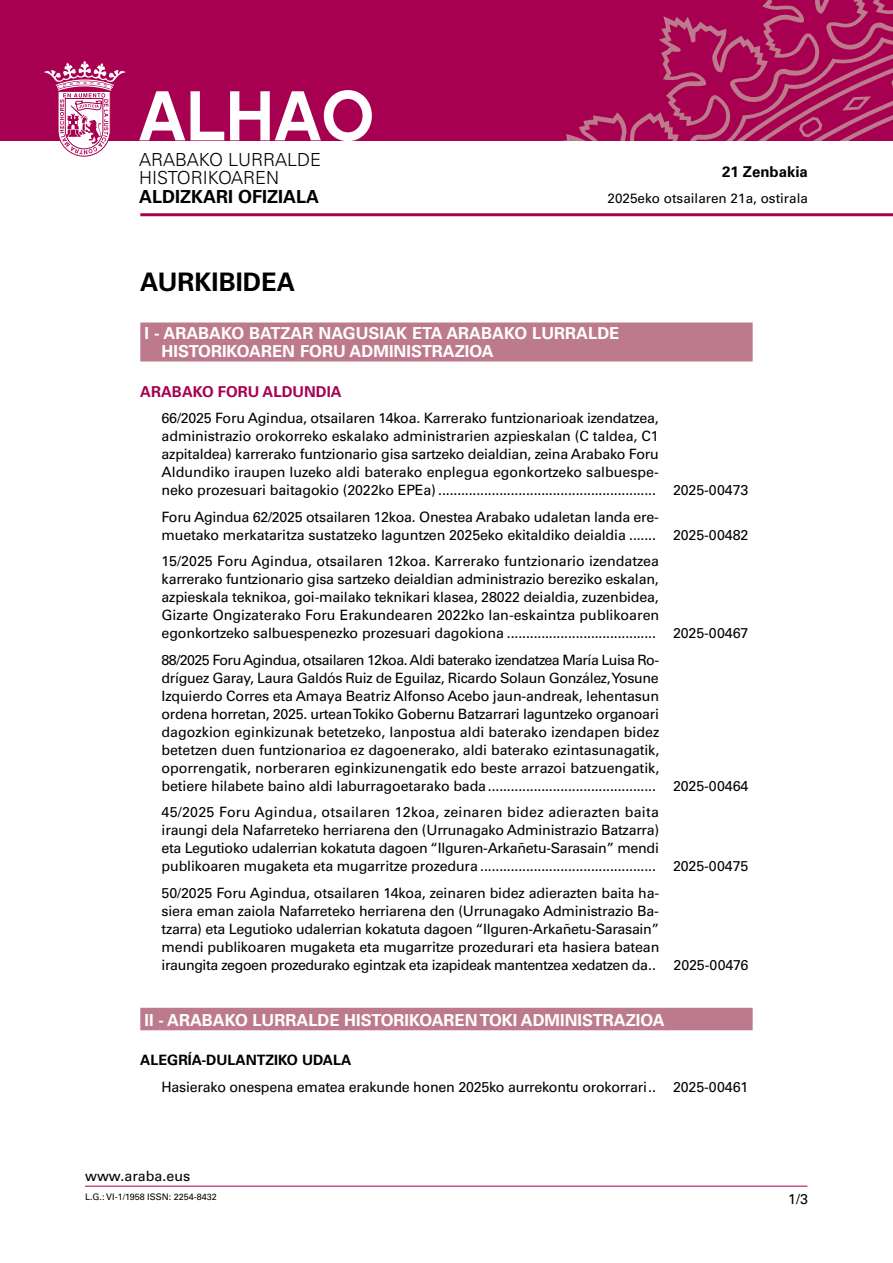
<style>
.page{position:relative;width:893px;height:1263px;background:#fff}
.page>*{position:absolute;margin:0;border:0;box-sizing:border-box;transform-origin:0 0}
.t1{font:700 25.5px "Univers LT Std";color:#000}
.t2{font:300 18px/18.8px "Univers LT Std";color:#000}
.t3{font:700 18px "Univers LT Std";color:#000}
.t4{font:700 16.5px/18px "Univers LT Std";color:#fff}
.t5{font:700 15px "Univers LT Std";color:#a80050}
.t6{font:700 15px "Univers LT Std";color:#000}
.t7{font:14.25px/18px "Univers LT Std";letter-spacing:-.01em;color:#000}
.t8{font:700 14.25px "Univers LT Std";color:#000}
.t9{font:13.5px "Univers LT Std";color:#000}
.t10{font:9px "Univers LT Std";color:#000}
</style>
<div class="page">
<div style="left:0;top:0;width:893px;height:140px;background:#a80050"></div>
<svg style="left:566px;top:0;width:327px;height:140px"></svg>
<svg style="left:698px;top:72px;width:195px;height:68px"></svg>
<svg style="left:42px;top:60px;width:86px;height:97px"></svg>
<hr style="left:140px;top:213px;width:753px;height:3px;background:#a80050">
<svg style="left:139px;top:90px;width:233px;height:51px"></svg>
<hr style="left:85px;top:1186px;width:722px;height:1px;background:#a80050">
<div style="left:140px;top:322px;width:613px;height:39px;background:#bd7a8d"></div>
<div style="left:140px;top:1008px;width:613px;height:22px;background:#bd7a8d"></div>
<p class="t2" style="left:139px;top:150px;width:183px">ARABAKO LURRALDE<br>HISTORIKOAREN</p>
<p class="t3" style="left:139px;top:186px;width:182px">ALDIZKARI OFIZIALA</p>
<h1 class="t1" style="left:140px;top:267px;width:156px">AURKIBIDEA</h1>
<p class="t6" style="left:722px;top:163px;width:87px">21 Zenbakia</p>
<p class="t9" style="left:608px;top:191px;width:202px">2025eko otsailaren 21a, ostirala</p>
<p class="t4" style="left:162px;top:325px;width:459px;text-indent:-17px">I - ARABAKO BATZAR NAGUSIAK ETA ARABAKO LURRALDE<br>HISTORIKOAREN FORU ADMINISTRAZIOA</p>
<p class="t5" style="left:140px;top:383px;width:203px">ARABAKO FORU ALDUNDIA</p>
<p class="t7" style="left:162px;top:409px;width:588px">66/2025 Foru Agindua, otsailaren 14koa. Karrerako funtzionarioak izendatzea, administrazio orokorreko eskalako administrarien azpieskalan (C taldea, C1<br>azpitaldea) karrerako funtzionario gisa sartzeko deialdian, zeina Arabako Foru<br>Aldundiko iraupen luzeko aldi baterako enplegua egonkortzeko salbuespe-<br>neko prozesuari baitagokio (2022ko EPEa) ......................................................... 2025-00473</p>
<p class="t7" style="left:162px;top:508px;width:588px">Foru Agindua 62/2025 otsailaren 12koa. Onestea Arabako udaletan landa ere-<br>muetako merkataritza sustatzeko laguntzen 2025eko ekitaldiko deialdia ....... 2025-00482</p>
<p class="t7" style="left:162px;top:552px;width:588px">15/2025 Foru Agindua, otsailaren 12koa. Karrerako funtzionario izendatzea<br>karrerako funtzionario gisa sartzeko deialdian administrazio bereziko eskalan,<br>azpieskala teknikoa, goi-mailako teknikari klasea, 28022 deialdia, zuzenbidea,<br>Gizarte Ongizaterako Foru Erakundearen 2022ko lan-eskaintza publikoaren egonkortzeko salbuespenezko prozesuari dagokiona ....................................... 2025-00467</p>
<p class="t7" style="left:162px;top:651px;width:588px">88/2025 Foru Agindua, otsailaren 12koa. Aldi baterako izendatzea María Luisa Ro-<br>dríguez Garay, Laura Galdós Ruiz de Eguilaz, Ricardo Solaun González, Yosune<br>Izquierdo Corres eta Amaya Beatriz Alfonso Acebo jaun-andreak, lehentasun<br>ordena horretan, 2025. urtean Tokiko Gobernu Batzarrari laguntzeko organoari<br>dagozkion eginkizunak betetzeko, lanpostua aldi baterako izendapen bidez<br>betetzen duen funtzionarioa ez dagoenerako, aldi baterako ezintasunagatik, oporrengatik, norberaren eginkizunengatik edo beste arrazoi batzuengatik,<br>betiere hilabete baino aldi laburragoetarako bada............................................ 2025-00464</p>
<p class="t7" style="left:162px;top:803px;width:588px">45/2025 Foru Agindua, otsailaren 12koa, zeinaren bidez adierazten baita<br>iraungi dela Nafarreteko herriarena den (Urrunagako Administrazio Batzarra)<br>eta Legutioko udalerrian kokatuta dagoen “Ilguren-Arkañetu-Sarasain” mendi<br>publikoaren mugaketa eta mugarritze prozedura .............................................. 2025-00475</p>
<p class="t7" style="left:162px;top:884px;width:588px">50/2025 Foru Agindua, otsailaren 14koa, zeinaren bidez adierazten baita ha-<br>siera eman zaiola Nafarreteko herriarena den (Urrunagako Administrazio Ba-<br>tzarra) eta Legutioko udalerrian kokatuta dagoen “Ilguren-Arkañetu-Sarasain”<br>mendi publikoaren mugaketa eta mugarritze prozedurari eta hasiera batean<br>iraungita zegoen prozedurako egintzak eta izapideak mantentzea xedatzen da.. 2025-00476</p>
<p class="t4" style="left:145px;top:1011px;width:522px">II - ARABAKO LURRALDE HISTORIKOAREN TOKI ADMINISTRAZIOA</p>
<p class="t8" style="left:140px;top:1052px;width:212px">ALEGRÍA-DULANTZIKO UDALA</p>
<p class="t7" style="left:162px;top:1078px;width:588px">Hasierako onespena ematea erakunde honen 2025ko aurrekontu orokorrari.. 2025-00461</p>
<p class="t7" style="left:85px;top:1167px;width:107px">www.araba.eus</p>
<p class="t10" style="left:85px;top:1192px;width:133px">L.G.: VI-1/1958 ISSN: 2254-8432</p>
<p class="t7" style="left:788px;top:1190px;width:21px">1/3</p>
</div>
